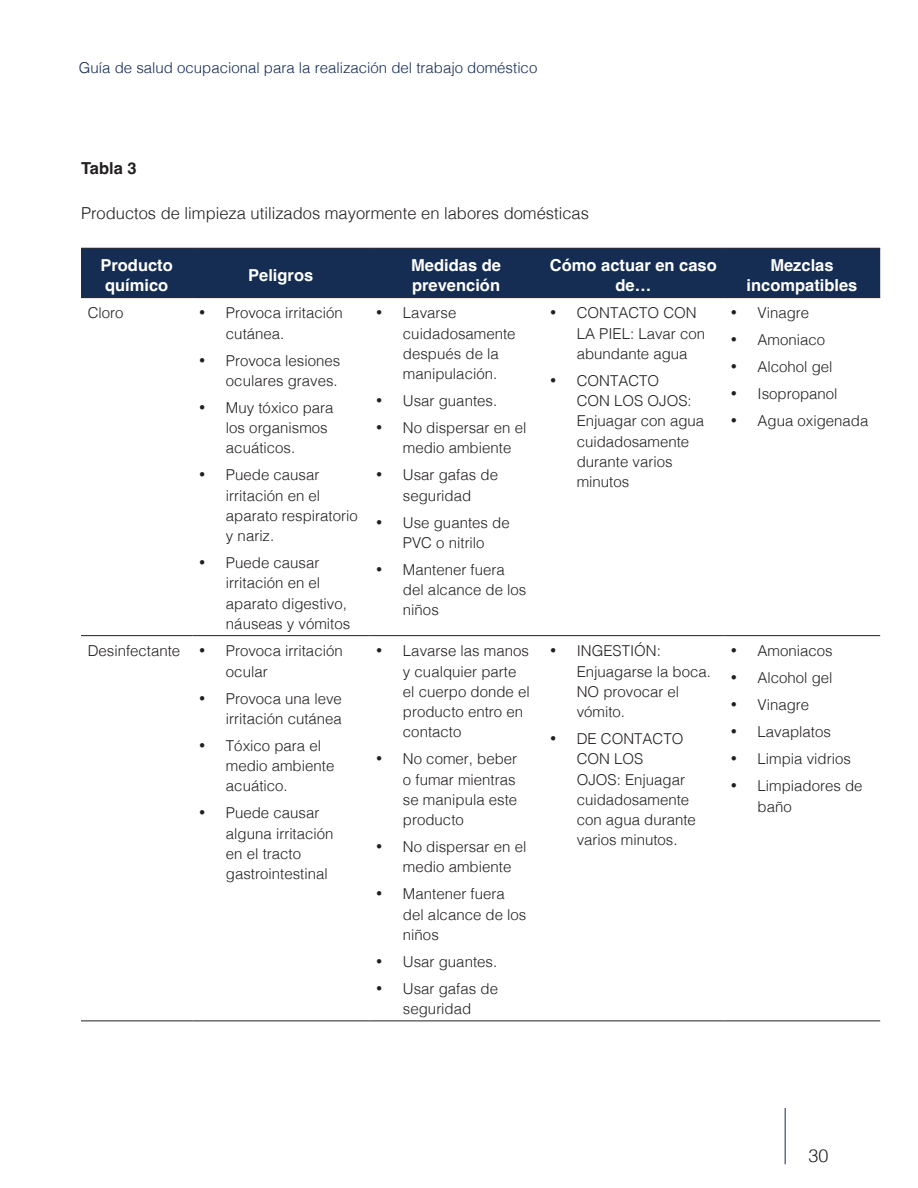
<style>
.page{position:relative;width:918px;height:1188px;background:#fff}
.page>*{position:absolute;margin:0;border:0;box-sizing:border-box;transform-origin:0 0}
.t1{font:300 18px "Helvetica";color:#231f20}
.t2{font:700 16.5px/20.2px "Helvetica";color:#fff}
.t3{font:300 16.5px "Helvetica";color:#231f20}
.t4{font:700 16.5px "Helvetica";color:#231f20}
.t5{font:300 15px/20.2px "Helvetica";color:#231f20}
.t6{font:300 15px "Helvetica";color:#152c53}
</style>
<div class="page">
<hr style="left:785px;top:1108px;width:1px;height:56px;background:#152c53">
<div style="left:81px;top:249px;width:799px;height:48px;background:#152c53"></div>
<hr style="left:81px;top:248px;width:111px;height:1px;background:#231f20">
<hr style="left:192px;top:248px;width:177px;height:1px;background:#231f20">
<hr style="left:369px;top:248px;width:174px;height:1px;background:#231f20">
<hr style="left:543px;top:248px;width:181px;height:1px;background:#231f20">
<hr style="left:724px;top:248px;width:156px;height:1px;background:#231f20">
<hr style="left:81px;top:635px;width:111px;height:1px;background:#231f20">
<hr style="left:192px;top:635px;width:177px;height:1px;background:#231f20">
<hr style="left:369px;top:635px;width:174px;height:1px;background:#231f20">
<hr style="left:543px;top:635px;width:181px;height:1px;background:#231f20">
<hr style="left:724px;top:635px;width:156px;height:1px;background:#231f20">
<hr style="left:81px;top:297px;width:111px;height:1px;background:#231f20">
<hr style="left:192px;top:297px;width:177px;height:1px;background:#231f20">
<hr style="left:369px;top:297px;width:174px;height:1px;background:#231f20">
<hr style="left:543px;top:297px;width:181px;height:1px;background:#231f20">
<hr style="left:724px;top:297px;width:156px;height:1px;background:#231f20">
<hr style="left:81px;top:1021px;width:111px;height:1px;background:#231f20">
<hr style="left:192px;top:1021px;width:177px;height:1px;background:#231f20">
<hr style="left:369px;top:1021px;width:174px;height:1px;background:#231f20">
<hr style="left:543px;top:1021px;width:181px;height:1px;background:#231f20">
<hr style="left:724px;top:1021px;width:156px;height:1px;background:#231f20">
<p class="t6" style="left:79px;top:55px;width:460px">Guía de salud ocupacional para la realización del trabajo doméstico</p>
<p class="t4" style="left:81px;top:159px;width:57px">Tabla 3</p>
<p class="t3" style="left:81px;top:199px;width:509px">Productos de limpieza utilizados mayormente en labores domésticas</p>
<p class="t2" style="left:100px;top:257px;width:74px">Producto químico</p>
<p class="t2" style="left:248px;top:267px;width:67px">Peligros</p>
<p class="t2" style="left:411px;top:257px;width:91px">Medidas de prevención</p>
<p class="t2" style="left:550px;top:257px;width:168px;text-align:center">Cómo actuar en caso de…</p>
<p class="t2" style="left:747px;top:257px;width:112px;text-align:center">Mezclas incompatibles</p>
<p class="t5" style="left:88px;top:302px;width:37px">Cloro</p>
<p class="t5" style="left:226px;top:302px;width:118px;text-indent:-27px">• Provoca irritación cutánea.</p>
<p class="t5" style="left:199px;top:349px;width:143px;text-align:right">• Provoca lesiones oculares graves.</p>
<p class="t5" style="left:226px;top:396px;width:109px;text-indent:-27px">• Muy tóxico para los organismos acuáticos.</p>
<p class="t5" style="left:226px;top:464px;width:133px;text-indent:-27px">• Puede causar irritación en el aparato respiratorio y nariz.</p>
<p class="t5" style="left:226px;top:552px;width:126px;text-indent:-27px">• Puede causar irritación en el aparato digestivo, náuseas y vómitos</p>
<p class="t5" style="left:577px;top:302px;width:130px;text-indent:-27px">• CONTACTO CON<br>LA PIEL: Lavar con abundante agua</p>
<p class="t5" style="left:577px;top:369px;width:129px;text-indent:-27px">• CONTACTO<br>CON LOS OJOS:<br>Enjuagar con agua cuidadosamente durante varios minutos</p>
<p class="t5" style="left:403px;top:302px;width:114px;text-indent:-27px">• Lavarse cuidadosamente después de la manipulación.</p>
<p class="t5" style="left:376px;top:390px;width:123px">• Usar guantes.</p>
<p class="t5" style="left:403px;top:417px;width:125px;text-indent:-27px">• No dispersar en el medio ambiente</p>
<p class="t5" style="left:376px;top:464px;width:124px;text-align:center">• Usar gafas de seguridad</p>
<p class="t5" style="left:376px;top:511px;width:135px;text-align:center">• Use guantes de<br>PVC o nitrilo</p>
<p class="t5" style="left:403px;top:558px;width:125px;text-indent:-27px">• Mantener fuera del alcance de los niños</p>
<p class="t5" style="left:731px;top:302px;width:80px">• Vinagre</p>
<p class="t5" style="left:731px;top:329px;width:96px">• Amoniaco</p>
<p class="t5" style="left:731px;top:356px;width:104px">• Alcohol gel</p>
<p class="t5" style="left:731px;top:383px;width:109px">• Isopropanol</p>
<p class="t5" style="left:731px;top:410px;width:139px">• Agua oxigenada</p>
<p class="t5" style="left:88px;top:640px;width:120px">Desinfectante •</p>
<p class="t5" style="left:226px;top:640px;width:118px">Provoca irritación ocular</p>
<p class="t5" style="left:199px;top:687px;width:144px;text-align:right">• Provoca una leve irritación cutánea</p>
<p class="t5" style="left:226px;top:734px;width:110px;text-indent:-27px">• Tóxico para el medio ambiente acuático.</p>
<p class="t5" style="left:226px;top:802px;width:109px;text-indent:-27px">• Puede causar alguna irritación en el tracto gastrointestinal</p>
<p class="t5" style="left:403px;top:640px;width:128px;text-indent:-27px">• Lavarse las manos y cualquier parte el cuerpo donde el producto entro en contacto</p>
<p class="t5" style="left:403px;top:748px;width:116px;text-align:justify;text-indent:-27px">• No comer, beber o fumar mientras se manipula este producto</p>
<p class="t5" style="left:403px;top:836px;width:125px;text-indent:-27px">• No dispersar en el medio ambiente</p>
<p class="t5" style="left:403px;top:883px;width:125px;text-indent:-27px">• Mantener fuera del alcance de los niños</p>
<p class="t5" style="left:376px;top:950px;width:123px">• Usar guantes.</p>
<p class="t5" style="left:376px;top:977px;width:124px;text-align:center">• Usar gafas de seguridad</p>
<p class="t5" style="left:577px;top:640px;width:136px;text-indent:-27px">• INGESTIÓN:<br>Enjuagarse la boca.<br>NO provocar el vómito.</p>
<p class="t5" style="left:577px;top:728px;width:121px;text-indent:-27px">• DE CONTACTO<br>CON LOS<br>OJOS: Enjuagar cuidadosamente con agua durante varios minutos.</p>
<p class="t5" style="left:731px;top:640px;width:104px">• Amoniacos</p>
<p class="t5" style="left:731px;top:667px;width:104px">• Alcohol gel</p>
<p class="t5" style="left:731px;top:694px;width:80px">• Vinagre</p>
<p class="t5" style="left:731px;top:721px;width:102px">• Lavaplatos</p>
<p class="t5" style="left:731px;top:748px;width:122px">• Limpia vidrios</p>
<p class="t5" style="left:758px;top:775px;width:107px;text-indent:-27px">• Limpiadores de baño</p>
<p class="t1" style="left:808px;top:1140px;width:22px">30</p>
</div>
